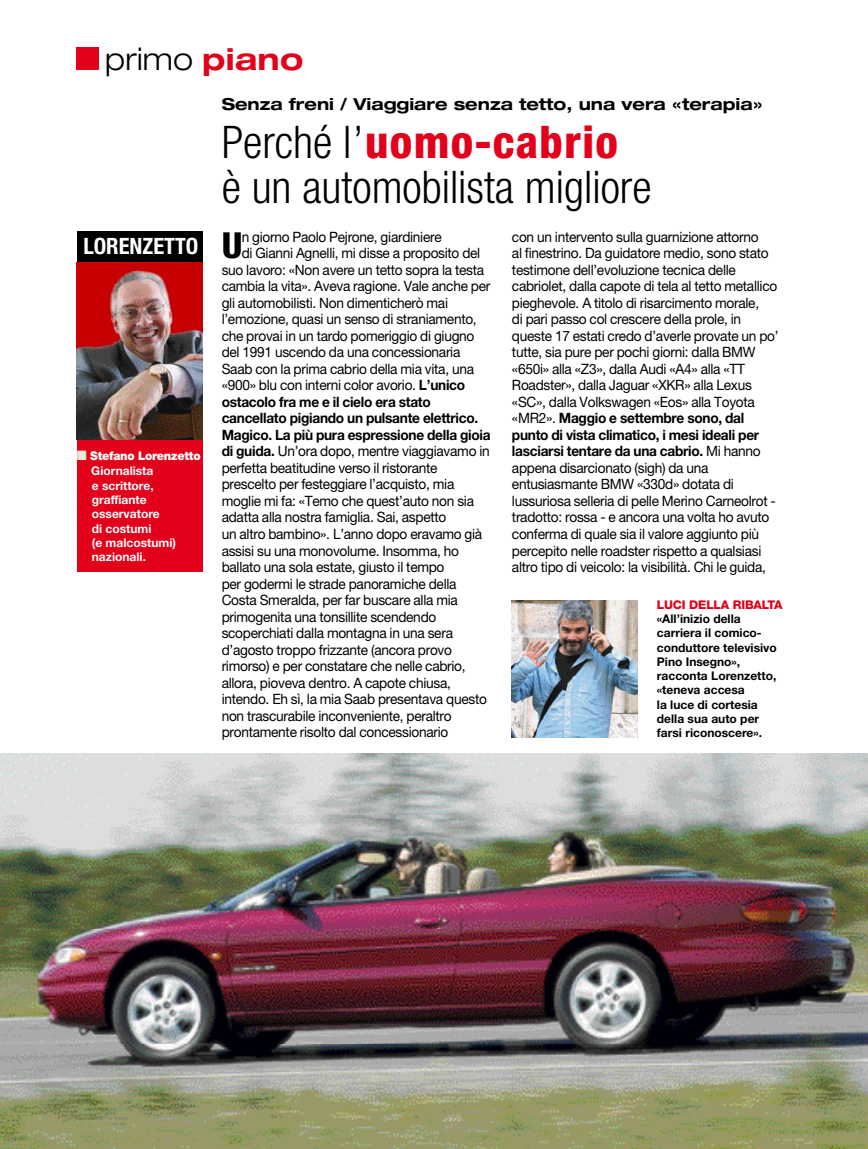
<style>
.page{position:relative;width:868px;height:1149px;background:#fff}
.page>*{position:absolute;margin:0;border:0;box-sizing:border-box;transform-origin:0 0}
.t1{font:300 condensed 45px/45px "Helvetica Neue LT Std";color:#000}
.t2{font:800 condensed 35.85px "Helvetica Neue LT Std";color:#000;scale:1.04 1}
.t3{font:300 expanded 31.2px "Helvetica Neue LT Std";letter-spacing:.01em;color:#000;scale:.96 1}
.t4{font:700 condensed 22.5px "Helvetica Neue LT Std";color:#fff}
.t5{font:700 expanded 16.5px "Helvetica Neue LT Std";color:#000}
.t6{font:14.25px/16.5px "Helvetica Neue LT Std";letter-spacing:-.02em;color:#000;scale:.96 1}
.t7{font:700 14.25px "Helvetica Neue LT Std";letter-spacing:-.02em;color:#000;scale:.96 1}
.t8{font:700 12px/14.2px "Helvetica Neue LT Std";color:#000}
.t9{font:700 12px/14.4px "Helvetica Neue LT Std";color:#fff}
.t10{font:800 12px "Helvetica Neue LT Std";letter-spacing:-.01em;color:#e2001a}
.s1{font-weight:700;font-size:30px;color:#e2001a}
.s2{color:#ebead5}
.s3{font-weight:900}
.s4{font-weight:800;color:#e2001a}
.s5{font-weight:700}
</style>
<div class="page">
<div style="left:77px;top:47px;width:22px;height:23px;background:#e2001a"></div>
<div style="left:77px;top:231px;width:125px;height:33px;background:#000"></div>
<div style="left:77px;top:263px;width:125px;height:309px;background:#e2001a"></div>
<img style="left:77px;top:263px;width:125px;height:177px">
<img style="left:0;top:753px;width:867px;height:395px">
<img style="left:512px;top:600px;width:125px;height:137px">
<h3 class="t3" style="left:105px;top:40px;width:208px">primo <span class="s1">piano</span></h3>
<h3 class="t4" style="left:83px;top:233px;width:116px">LORENZETTO</h3>
<p class="t9" style="left:91px;top:448px;width:111px;text-indent:-14px"><span class="s2">■</span> <span class="s3">Stefano Lorenzetto<br></span>Giornalista<br>e scrittore, graffiante osservatore<br>di costumi<br>(e malcostumi) nazionali.</p>
<p class="t5" style="left:222px;top:93px;width:542px">Senza freni / Viaggiare senza tetto, una vera «terapia»</p>
<h1 class="t1" style="left:222px;top:119px;width:431px">Perché l’<span class="s4">uomo-cabrio<br></span>è un automobilista migliore</h1>
<p class="t6" style="left:512px;top:228px;width:279px">con un intervento sulla guarnizione attorno<br>al finestrino. Da guidatore medio, sono stato testimone dell’evoluzione tecnica delle cabriolet, dalla capote di tela al tetto metallico pieghevole. A titolo di risarcimento morale,<br>di pari passo col crescere della prole, in queste 17 estati credo d’averle provate un po’ tutte, sia pure per pochi giorni: dalla BMW «650i» alla «Z3», dalla Audi «A4» alla «TT Roadster», dalla Jaguar «XKR» alla Lexus «SC», dalla Volkswagen «Eos» alla Toyota «MR2». <span class="s5">Maggio e settembre sono, dal punto di vista climatico, i mesi ideali per lasciarsi tentare da una cabrio.</span> Mi hanno appena disarcionato (sigh) da una entusiasmante BMW «330d» dotata di lussuriosa selleria di pelle Merino Carneolrot - tradotto: rossa - e ancora una volta ho avuto conferma di quale sia il valore aggiunto più percepito nelle roadster rispetto a qualsiasi altro tipo di veicolo: la visibilità. Chi le guida,</p>
<h2 class="t2" style="left:222px;top:223px;width:21px">U</h2>
<p class="t6" style="left:242px;top:228px;width:210px">n giorno Paolo Pejrone, giardiniere</p>
<p class="t6" style="left:242px;top:245px;width:250px">di Gianni Agnelli, mi disse a proposito del</p>
<p class="t6" style="left:222px;top:261px;width:275px">suo lavoro: «Non avere un tetto sopra la testa</p>
<p class="t6" style="left:222px;top:278px;width:281px">cambia la vita». Aveva ragione. Vale anche per</p>
<p class="t6" style="left:222px;top:294px;width:237px">gli automobilisti. Non dimenticherò mai</p>
<p class="t6" style="left:222px;top:311px;width:267px">l’emozione, quasi un senso di straniamento,</p>
<p class="t6" style="left:222px;top:327px;width:265px">che provai in un tardo pomeriggio di giugno</p>
<p class="t6" style="left:222px;top:344px;width:250px">del 1991 uscendo da una concessionaria</p>
<p class="t6" style="left:222px;top:360px;width:264px">Saab con la prima cabrio della mia vita, una</p>
<p class="t6" style="left:222px;top:377px;width:255px">«900» blu con interni color avorio. <span class="s5">L’unico</span></p>
<p class="t7" style="left:222px;top:393px;width:219px">ostacolo fra me e il cielo era stato</p>
<p class="t7" style="left:222px;top:409px;width:269px">cancellato pigiando un pulsante elettrico.</p>
<p class="t7" style="left:222px;top:426px;width:282px">Magico. La più pura espressione della gioia</p>
<p class="t6" style="left:222px;top:443px;width:281px"><span class="s5">di guida.</span> Un’ora dopo, mentre viaggiavamo in</p>
<p class="t6" style="left:222px;top:459px;width:226px">perfetta beatitudine verso il ristorante</p>
<p class="t6" style="left:222px;top:476px;width:244px">prescelto per festeggiare l’acquisto, mia</p>
<p class="t6" style="left:222px;top:492px;width:264px">moglie mi fa: «Temo che quest’auto non sia</p>
<p class="t6" style="left:222px;top:509px;width:235px">adatta alla nostra famiglia. Sai, aspetto</p>
<p class="t6" style="left:222px;top:525px;width:273px">un altro bambino». L’anno dopo eravamo già</p>
<p class="t6" style="left:222px;top:542px;width:248px">assisi su una monovolume. Insomma, ho</p>
<p class="t6" style="left:222px;top:558px;width:233px">ballato una sola estate, giusto il tempo</p>
<p class="t6" style="left:222px;top:575px;width:246px">per godermi le strade panoramiche della</p>
<p class="t6" style="left:222px;top:591px;width:247px">Costa Smeralda, per far buscare alla mia</p>
<p class="t6" style="left:222px;top:608px;width:225px">primogenita una tonsillite scendendo</p>
<p class="t6" style="left:222px;top:624px;width:242px">scoperchiati dalla montagna in una sera</p>
<p class="t6" style="left:222px;top:641px;width:241px">d’agosto troppo frizzante (ancora provo</p>
<p class="t6" style="left:222px;top:657px;width:256px">rimorso) e per constatare che nelle cabrio,</p>
<p class="t6" style="left:222px;top:674px;width:240px">allora, pioveva dentro. A capote chiusa,</p>
<p class="t6" style="left:222px;top:690px;width:278px">intendo. Eh sì, la mia Saab presentava questo</p>
<p class="t6" style="left:222px;top:707px;width:241px">non trascurabile inconveniente, peraltro</p>
<p class="t6" style="left:222px;top:723px;width:238px">prontamente risolto dal concessionario</p>
<p class="t10" style="left:657px;top:597px;width:127px">LUCI DELLA RIBALTA</p>
<p class="t8" style="left:657px;top:611px;width:121px">«All’inizio della carriera il comico&shy;conduttore televisivo<br>Pino Insegno», racconta Lorenzetto, «teneva accesa<br>la luce di cortesia della sua auto per farsi riconoscere».</p>
</div>
